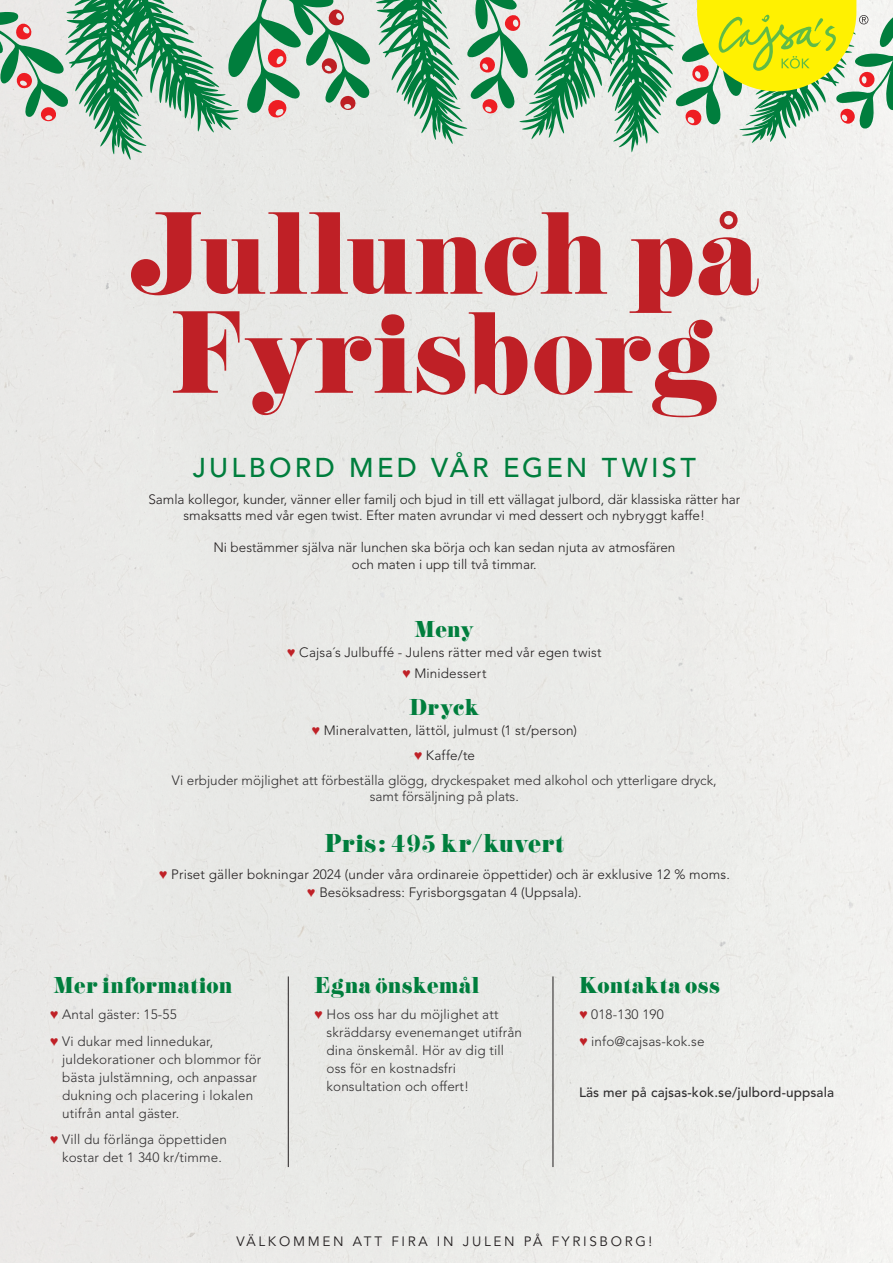
<style>
.page{position:relative;width:893px;height:1263px;background:#fff}
.page>*{position:absolute;margin:0;border:0;box-sizing:border-box;transform-origin:0 0}
.Rubrik_03{font:122.1px/99px "Didoni URWD";letter-spacing:-.015em;color:#bf2026;text-align:center}
.Rubrik_03-2{font:500 27px "Avenir LT Std";letter-spacing:.12em;color:#007e3d}
.Rubbe{font:27px "Didoni URWD";color:#007e3d}
.Meny{font:24px "Didoni URWD";color:#007e3d}
.Meny-2{font:300 13.5px/16.2px "Avenir LT Std";color:#231f20;text-align:center}
.Meny-3{font:300 13.5px/18px "Avenir LT Std";letter-spacing:.01em;color:#312f30}
.Rubbe-2{font:300 13.5px/16.2px "Avenir LT Std";color:#312f30;text-align:center}
.t1{font:500 13.5px "Avenir LT Std";letter-spacing:.01em;color:#312f30}
.t2{font:13.5px "Avenir LT Std";letter-spacing:.2em;color:#231f20}
.s1{font-family:"Franklin Gothic";font-weight:500;color:#bf2026}
</style>
<div class="page">
<div style="left:0;top:631px;width:893px;height:632px;background:#e8e4e2"></div>
<svg style="left:0;top:0;width:370px;height:160px;background:#a5c5b1"></svg>
<svg style="left:376px;top:0;width:517px;height:152px;background:#adcb96"></svg>
<hr style="left:288px;top:976px;width:1px;height:191px;background:#231f20">
<hr style="left:553px;top:976px;width:1px;height:191px;background:#231f20">
<p class="Rubrik_03" style="left:129px;top:206px;width:633px">Jullunch på<br>Fyrisborg</p>
<p class="Rubrik_03-2" style="left:193px;top:452px;width:505px">JULBORD MED VÅR EGEN TWIST</p>
<p class="Meny-2" style="left:148px;top:491px;width:593px">Samla kollegor, kunder, vänner eller familj och bjud in till ett vällagat julbord, där klassiska rätter har smaksatts med vår egen twist. Efter maten avrundar vi med dessert och nybryggt kaffe!</p>
<p class="Meny-2" style="left:213px;top:540px;width:463px">Ni bestämmer själva när lunchen ska börja och kan sedan njuta av atmosfären och maten i upp till två timmar.</p>
<p class="Meny" style="left:415px;top:614px;width:60px">Meny</p>
<p class="Meny-2" style="left:287px;top:644px;width:316px"><span class="s1">♥</span> Cajsa´s Julbuffé - Julens rätter med vår egen twist</p>
<p class="Meny-2" style="left:402px;top:665px;width:86px"><span class="s1">♥</span> Minidessert</p>
<p class="Meny" style="left:409px;top:692px;width:72px">Dryck</p>
<p class="Meny-2" style="left:312px;top:723px;width:267px"><span class="s1">♥</span> Mineralvatten, lättöl, julmust (1 st/person)</p>
<p class="Meny-2" style="left:414px;top:747px;width:63px"><span class="s1">♥</span> Kaffe/te</p>
<p class="Rubbe-2" style="left:172px;top:772px;width:546px">Vi erbjuder möjlighet att förbeställa glögg, dryckespaket med alkohol och ytterligare dryck, samt försäljning på plats.</p>
<p class="Rubbe" style="left:324px;top:827px;width:241px">Pris: 495 kr/kuvert</p>
<p class="Meny-2" style="left:159px;top:865px;width:573px;line-height:18px"><span class="s1">♥</span> Priset gäller bokningar 2024 (under våra ordinareie öppettider) och är exklusive 12 % moms. <span class="s1">♥</span> Besöksadress: Fyrisborgsgatan 4 (Uppsala).</p>
<p class="Meny" style="left:54px;top:970px;width:180px">Mer information</p>
<p class="Meny-3" style="left:50px;top:1005px;width:128px"><span class="s1">♥</span> Antal gäster: 15-55</p>
<p class="Meny-3" style="left:62px;top:1032px;width:201px;text-indent:-12px"><span class="s1">♥</span> Vi dukar med linnedukar, juldekorationer och blommor för bästa julstämning, och anpassar dukning och placering i lokalen utifrån antal gäster.</p>
<p class="Meny-3" style="left:50px;top:1130px;width:178px;text-align:center"><span class="s1">♥</span> Vill du förlänga öppettiden kostar det 1 340 kr/timme.</p>
<h3 class="Meny" style="left:314px;top:970px;width:167px">Egna önskemål</h3>
<p class="Meny-3" style="left:327px;top:1005px;width:197px;text-indent:-12px"><span class="s1">♥</span> Hos oss har du möjlighet att skräddarsy evenemanget utifrån dina önskemål. Hör av dig till oss för en kostnadsfri konsultation och offert!</p>
<h3 class="Meny" style="left:579px;top:970px;width:143px">Kontakta oss</h3>
<p class="Meny-3" style="left:579px;top:1001px;width:127px;line-height:26.5px"><span class="s1">♥</span> 018-130 190<br><span class="s1">♥</span> info@cajsas-kok.se</p>
<p class="t1" style="left:579px;top:1084px;width:257px">Läs mer på cajsas-kok.se/julbord-uppsala</p>
<p class="t2" style="left:236px;top:1233px;width:417px">VÄLKOMMEN ATT FIRA IN JULEN PÅ FYRISBORG!</p>
</div>
